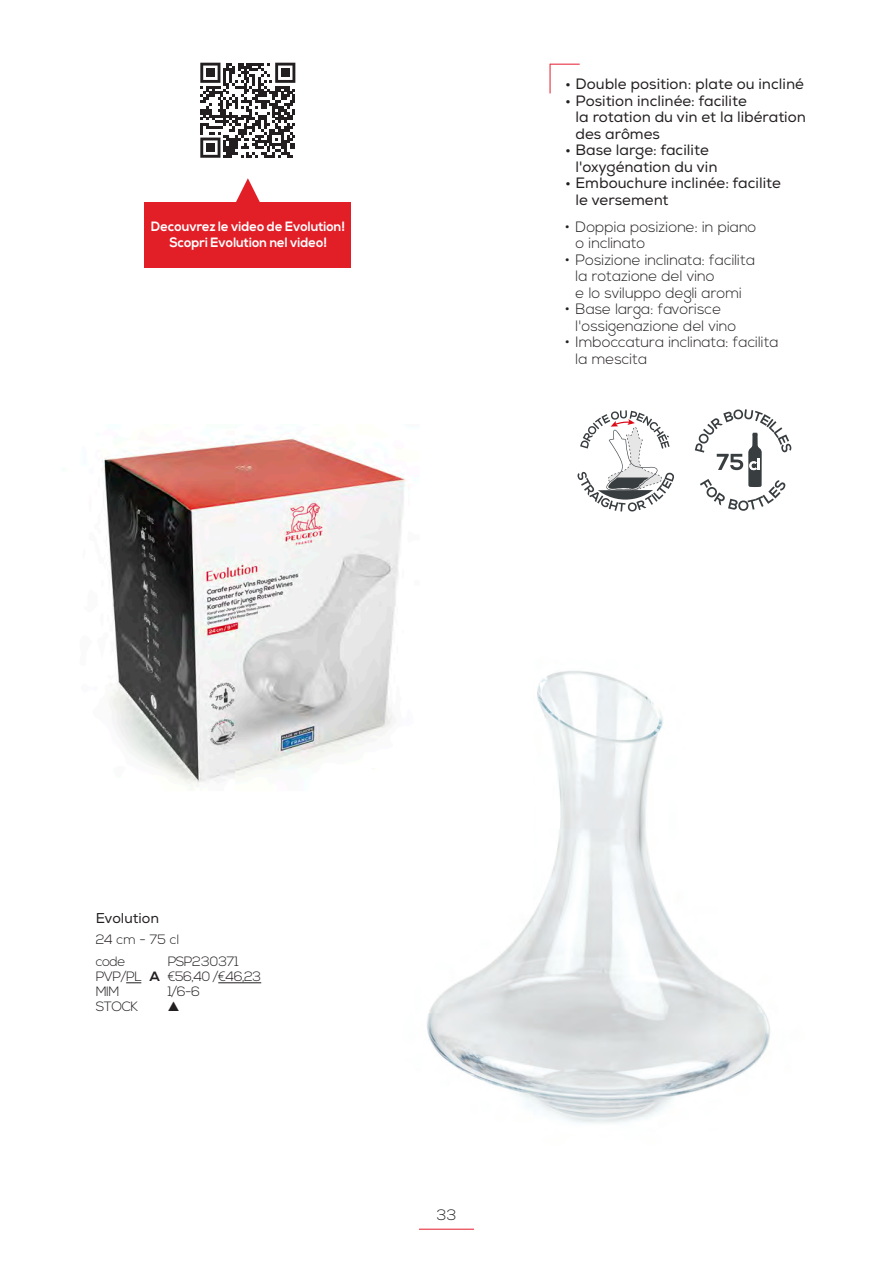
<style>
.page{position:relative;width:893px;height:1263px;background:#fff}
.page>*{position:absolute;margin:0;border:0;box-sizing:border-box;transform-origin:0 0}
.t1{font:300 15px/16.5px "Nexa";color:#231f20}
.t2{font:15px "Nexa";color:#231f20}
.Aligner_sur_la_droit{font:14.25px "Nexa";color:#231f20}
.t3{font:700 13.5px "Nexa";color:#fff;scale:.95 1}
._7__Aligner_sur_la_d{font:300 13.5px "Nexa";letter-spacing:-.04em;color:#231f20}
._7__Aligner_sur_la_d-2{font:300 13.5px "Nexa";letter-spacing:-.02em;color:#231f20}
.s1{font-weight:700}
</style>
<div class="page">
<hr style="left:419px;top:1229px;width:55px;height:1px;background:#e41b2c">
<img style="left:427px;top:671px;width:343px;height:453px">
<svg style="left:550px;top:65px;width:1px;height:28px"></svg>
<hr style="left:550px;top:64px;width:30px;height:1px;background:#e41b2c">
<svg style="left:126px;top:982px;width:15px;height:1px"></svg>
<hr style="left:218px;top:982px;width:43px;height:1px;background:#231f20">
<img style="left:102px;top:436px;width:372px;height:368px">
<div style="left:145px;top:202px;width:206px;height:65px;background:#e21e27"></div>
<svg style="left:236px;top:178px;width:24px;height:24px"></svg>
<svg style="left:694px;top:409px;width:98px;height:102px"></svg>
<svg style="left:577px;top:410px;width:97px;height:102px"></svg>
<svg style="left:200px;top:63px;width:95px;height:95px"></svg>
<div style="left:206px;top:68px;width:9px;height:9px;background:#231f20"></div>
<div style="left:281px;top:68px;width:9px;height:9px;background:#231f20"></div>
<div style="left:206px;top:143px;width:9px;height:9px;background:#231f20"></div>
<p class="t3" style="left:151px;top:218px;width:206px">Decouvrez le video de Evolution!</p>
<p class="t3" style="left:169px;top:234px;width:168px">Scopri Evolution nel video!</p>
<p class="t2" style="left:565px;top:75px;width:240px">• Double position: plate ou incliné</p>
<p class="t2" style="left:565px;top:91px;width:183px">• Position inclinée: facilite</p>
<p class="t2" style="left:576px;top:108px;width:232px">la rotation du vin et la libération</p>
<p class="t2" style="left:576px;top:124px;width:86px">des arômes</p>
<p class="t2" style="left:565px;top:141px;width:145px">• Base large: facilite</p>
<p class="t2" style="left:576px;top:157px;width:143px">l'oxygénation du vin</p>
<p class="t2" style="left:565px;top:174px;width:217px">• Embouchure inclinée: facilite</p>
<p class="t2" style="left:576px;top:190px;width:94px">le versement</p>
<p class="t1" style="left:565px;top:219px;width:193px">• Doppia posizione: in piano</p>
<p class="t1" style="left:576px;top:235px;width:71px">o inclinato</p>
<p class="t1" style="left:565px;top:252px;width:192px">• Posizione inclinata: facilita</p>
<p class="t1" style="left:576px;top:268px;width:141px">la rotazione del vino</p>
<p class="t1" style="left:576px;top:285px;width:168px">e lo sviluppo degli aromi</p>
<p class="t1" style="left:576px;top:301px;width:162px;text-indent:-10px">• Base larga: favorisce l'ossigenazione del vino</p>
<p class="t1" style="left:565px;top:334px;width:215px">• Imboccatura inclinata: facilita</p>
<p class="t1" style="left:576px;top:351px;width:73px">la mescita</p>
<p class="Aligner_sur_la_droit" style="left:96px;top:910px;width:65px">Evolution</p>
<p class="_7__Aligner_sur_la_d" style="left:96px;top:932px;width:85px">24 cm - 75 cl</p>
<p class="_7__Aligner_sur_la_d" style="left:96px;top:954px;width:31px">code</p>
<p class="_7__Aligner_sur_la_d-2" style="left:168px;top:954px;width:73px">PSP230371</p>
<p class="_7__Aligner_sur_la_d" style="left:96px;top:969px;width:167px">PVP/PL <span class="s1">A</span> €56,40 /€46,23</p>
<p class="_7__Aligner_sur_la_d" style="left:96px;top:984px;width:25px">MIM</p>
<p class="_7__Aligner_sur_la_d" style="left:168px;top:984px;width:34px">1/6-6</p>
<p class="_7__Aligner_sur_la_d" style="left:96px;top:999px;width:44px">STOCK</p>
<p class="t1" style="left:437px;top:1207px;width:21px">33</p>
</div>
